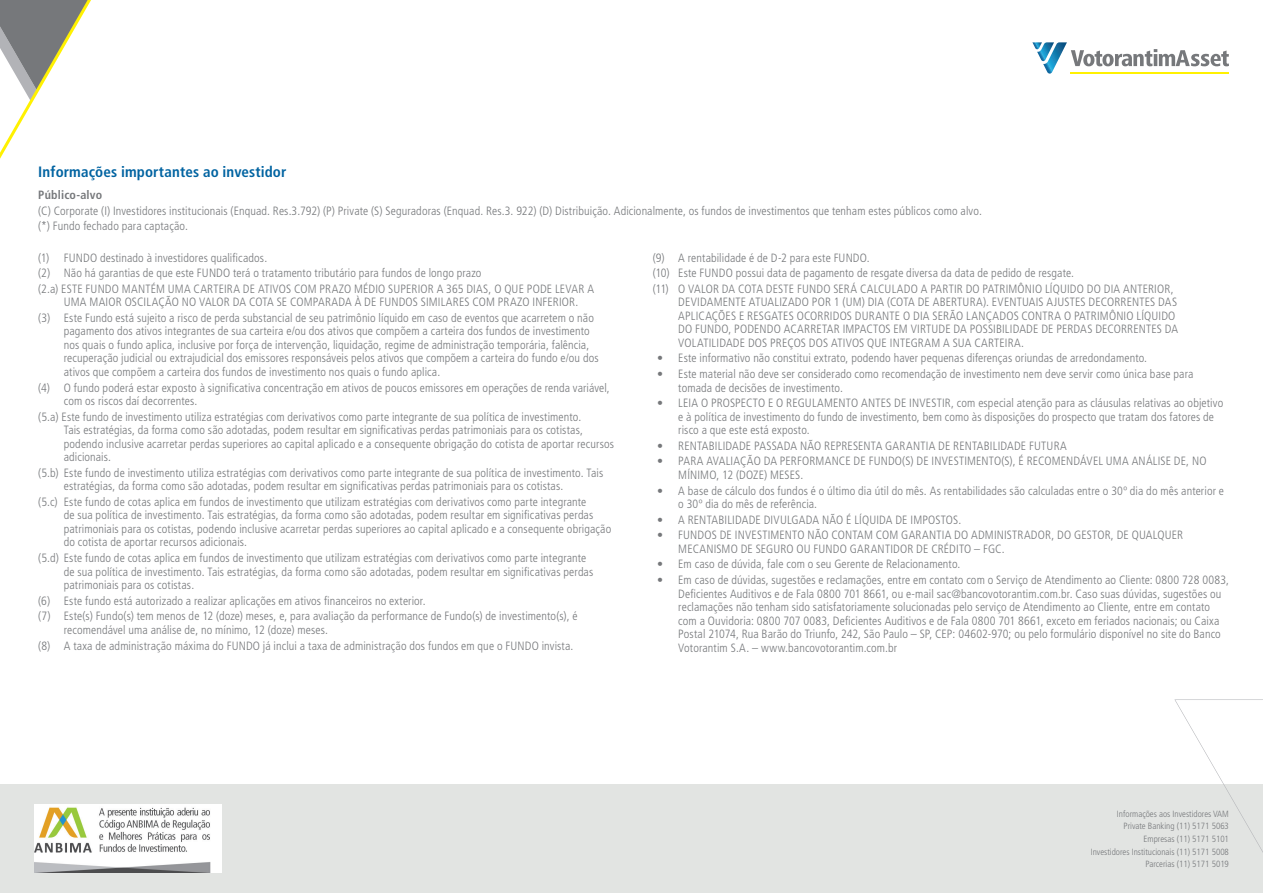
<style>
.page{position:relative;width:1263px;height:893px;background:#fff}
.page>*{position:absolute;margin:0;border:0;box-sizing:border-box;transform-origin:0 0}
.t1{font:700 condensed 15px "Frutiger LT Std";letter-spacing:.01em;color:#0063a1}
.t2{font:300 condensed 12px/13.5px "Frutiger LT Std";letter-spacing:.01em;color:#76787b}
.t3{font:700 condensed 12px "Frutiger LT Std";letter-spacing:.015em;color:#76787b}
.t4{font:300 condensed 9px/12.6px "Frutiger LT Std";color:#76787b;text-align:right}
</style>
<div class="page">
<div style="left:0;top:784px;width:1263px;height:109px;background:#e2e4e2"></div>
<svg style="left:1174px;top:699px;width:89px;height:154px"></svg>
<svg style="left:1032px;top:42px;width:197px;height:32px"></svg>
<svg style="left:0;top:0;width:91px;height:159px"></svg>
<img style="left:34px;top:805px;width:187px;height:67px">
<p class="t1" style="left:38px;top:163px;width:250px">Informações importantes ao investidor</p>
<p class="t3" style="left:38px;top:188px;width:65px">Público-alvo</p>
<p class="t2" style="left:38px;top:203px;width:945px;line-height:15.6px">(C) Corporate (I) Investidores institucionais (Enquad. Res.3.792) (P) Private (S) Seguradoras (Enquad. Res.3. 922) (D) Distribuição. Adicionalmente, os fundos de investimentos que tenham estes públicos como alvo. (*) Fundo fechado para captação.</p>
<p class="t2" style="left:38px;top:250px;width:557px;line-height:15.6px">(1) FUNDO destinado à investidores qualificados.<br>(2) Não há garantias de que este FUNDO terá o tratamento tributário para fundos de longo prazo<br>(2.a) ESTE FUNDO MANTÉM UMA CARTEIRA DE ATIVOS COM PRAZO MÉDIO SUPERIOR A 365 DIAS, O QUE PODE LEVAR A</p>
<p class="t2" style="left:38px;top:295px;width:557px;line-height:15.6px;text-indent:26px">UMA MAIOR OSCILAÇÃO NO VALOR DA COTA SE COMPARADA À DE FUNDOS SIMILARES COM PRAZO INFERIOR.<br>(3) Este Fundo está sujeito a risco de perda substancial de seu patrimônio líquido em caso de eventos que acarretem o não</p>
<p class="t2" style="left:64px;top:325px;width:536px">pagamento dos ativos integrantes de sua carteira e/ou dos ativos que compõem a carteira dos fundos de investimento nos quais o fundo aplica, inclusive por força de intervenção, liquidação, regime de administração temporária, falência, recuperação judicial ou extrajudicial dos emissores responsáveis pelos ativos que compõem a carteira do fundo e/ou dos ativos que compõem a carteira dos fundos de investimento nos quais o fundo aplica.</p>
<p class="t2" style="left:64px;top:381px;width:547px;text-indent:-26px">(4) O fundo poderá estar exposto à significativa concentração em ativos de poucos emissores em operações de renda variável, com os riscos daí decorrentes.</p>
<p class="t2" style="left:64px;top:410px;width:552px;text-indent:-26px">(5.a) Este fundo de investimento utiliza estratégias com derivativos como parte integrante de sua política de investimento.<br>Tais estratégias, da forma como são adotadas, podem resultar em significativas perdas patrimoniais para os cotistas, podendo inclusive acarretar perdas superiores ao capital aplicado e a consequente obrigação do cotista de aportar recursos adicionais.</p>
<p class="t2" style="left:64px;top:466px;width:541px;text-indent:-26px">(5.b) Este fundo de investimento utiliza estratégias com derivativos como parte integrante de sua política de investimento. Tais estratégias, da forma como são adotadas, podem resultar em significativas perdas patrimoniais para os cotistas.</p>
<p class="t2" style="left:64px;top:495px;width:549px;text-indent:-26px">(5.c) Este fundo de cotas aplica em fundos de investimento que utilizam estratégias com derivativos como parte integrante<br>de sua política de investimento. Tais estratégias, da forma como são adotadas, podem resultar em significativas perdas patrimoniais para os cotistas, podendo inclusive acarretar perdas superiores ao capital aplicado e a consequente obrigação do cotista de aportar recursos adicionais.</p>
<p class="t2" style="left:64px;top:551px;width:531px;text-indent:-26px">(5.d) Este fundo de cotas aplica em fundos de investimento que utilizam estratégias com derivativos como parte integrante de sua política de investimento. Tais estratégias, da forma como são adotadas, podem resultar em significativas perdas patrimoniais para os cotistas.</p>
<p class="t2" style="left:38px;top:593px;width:541px;line-height:15.6px">(6) Este fundo está autorizado a realizar aplicações em ativos financeiros no exterior.<br>(7) Este(s) Fundo(s) tem menos de 12 (doze) meses, e, para avaliação da performance de Fundo(s) de investimento(s), é</p>
<p class="t2" style="left:38px;top:622px;width:537px;line-height:15.6px;text-indent:26px">recomendável uma análise de, no mínimo, 12 (doze) meses.<br>(8) A taxa de administração máxima do FUNDO já inclui a taxa de administração dos fundos em que o FUNDO invista.</p>
<p class="t2" style="left:653px;top:250px;width:522px;line-height:15.6px">(9) A rentabilidade é de D-2 para este FUNDO.<br>(10) Este FUNDO possui data de pagamento de resgate diversa da data de pedido de resgate.<br>(11) O VALOR DA COTA DESTE FUNDO SERÁ CALCULADO A PARTIR DO PATRIMÔNIO LÍQUIDO DO DIA ANTERIOR,</p>
<p class="t2" style="left:678px;top:296px;width:501px">DEVIDAMENTE ATUALIZADO POR 1 (UM) DIA (COTA DE ABERTURA). EVENTUAIS AJUSTES DECORRENTES DAS APLICAÇÕES E RESGATES OCORRIDOS DURANTE O DIA SERÃO LANÇADOS CONTRA O PATRIMÔNIO LÍQUIDO DO FUNDO, PODENDO ACARRETAR IMPACTOS EM VIRTUDE DA POSSIBILIDADE DE PERDAS DECORRENTES DA VOLATILIDADE DOS PREÇOS DOS ATIVOS QUE INTEGRAM A SUA CARTEIRA.</p>
<p class="t2" style="left:657px;top:352px;width:492px">• Este informativo não constitui extrato, podendo haver pequenas diferenças oriundas de arredondamento.</p>
<p class="t2" style="left:678px;top:367px;width:517px;text-indent:-21px">• Este material não deve ser considerado como recomendação de investimento nem deve servir como única base para tomada de decisões de investimento.</p>
<p class="t2" style="left:678px;top:396px;width:546px;text-indent:-21px">• LEIA O PROSPECTO E O REGULAMENTO ANTES DE INVESTIR, com especial atenção para as cláusulas relativas ao objetivo e à política de investimento do fundo de investimento, bem como às disposições do prospecto que tratam dos fatores de risco a que este está exposto.</p>
<p class="t2" style="left:657px;top:439px;width:411px">• RENTABILIDADE PASSADA NÃO REPRESENTA GARANTIA DE RENTABILIDADE FUTURA</p>
<p class="t2" style="left:678px;top:455px;width:530px;text-indent:-21px">• PARA AVALIAÇÃO DA PERFORMANCE DE FUNDO(S) DE INVESTIMENTO(S), É RECOMENDÁVEL UMA ANÁLISE DE, NO<br>MÍNIMO, 12 (DOZE) MESES.</p>
<p class="t2" style="left:678px;top:484px;width:547px;text-indent:-21px">• A base de cálculo dos fundos é o último dia útil do mês. As rentabilidades são calculadas entre o 30º dia do mês anterior e o 30º dia do mês de referência.</p>
<p class="t2" style="left:657px;top:513px;width:306px">• A RENTABILIDADE DIVULGADA NÃO É LÍQUIDA DE IMPOSTOS.</p>
<p class="t2" style="left:678px;top:529px;width:506px;text-indent:-21px">• FUNDOS DE INVESTIMENTO NÃO CONTAM COM GARANTIA DO ADMINISTRADOR, DO GESTOR, DE QUALQUER<br>MECANISMO DE SEGURO OU FUNDO GARANTIDOR DE CRÉDITO – FGC.</p>
<p class="t2" style="left:657px;top:558px;width:305px">• Em caso de dúvida, fale com o seu Gerente de Relacionamento.</p>
<p class="t2" style="left:678px;top:573px;width:552px;text-indent:-21px">• Em caso de dúvidas, sugestões e reclamações, entre em contato com o Serviço de Atendimento ao Cliente: 0800 728 0083, Deficientes Auditivos e de Fala 0800 701 8661, ou e-mail sac@bancovotorantim.com.br. Caso suas dúvidas, sugestões ou reclamações não tenham sido satisfatoriamente solucionadas pelo serviço de Atendimento ao Cliente, entre em contato com a Ouvidoria: 0800 707 0083, Deficientes Auditivos e de Fala 0800 701 8661, exceto em feriados nacionais; ou Caixa Postal 21074, Rua Barão do Triunfo, 242, São Paulo – SP, CEP: 04602-970; ou pelo formulário disponível no site do Banco Votorantim S.A. – www.bancovotorantim.com.br</p>
<p class="t4" style="left:1091px;top:807px;width:140px">Informações aos Investidores VAM<br>Private Banking (11) 5171 5063<br>Empresas (11) 5171 5101<br>Investidores Institucionais (11) 5171 5008<br>Parcerias (11) 5171 5019</p>
</div>
